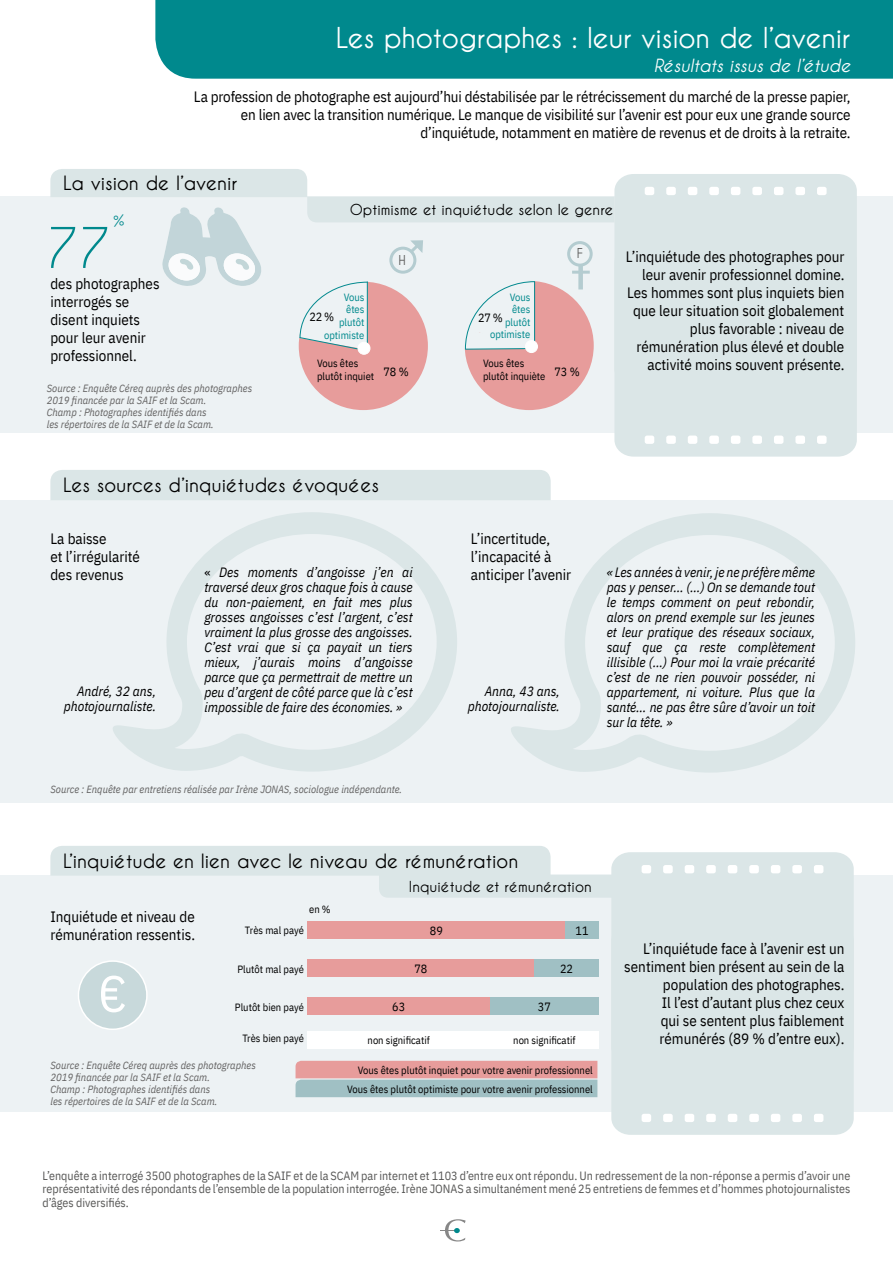
<style>
.page{position:relative;width:893px;height:1263px;background:#fff}
.page>*{position:absolute;margin:0;border:0;box-sizing:border-box;transform-origin:0 0}
.t1{font:52.5px "Caviar Dreams";color:#00898d}
.t2{font:51px "IBM Plex Sans Cond";color:#fff}
.t3{font:700 28.5px "Caviar Dreams";letter-spacing:-.01em;color:#fff}
.t4{font:700 19.5px "Caviar Dreams";color:#000}
.t5{font:19.2px "Caviar Dreams";color:#00898d}
.t6{font:italic 700 18px "Caviar Dreams";letter-spacing:-.01em;color:#fff}
.t7{font:15px/18px "IBM Plex Sans Cond";color:#000}
.t8{font:700 15px "Caviar Dreams";color:#000}
.t9{font:italic 13.5px/15px "IBM Plex Sans Cond";color:#000;text-align:justify}
.t10{font:700 13.5px "Caviar Dreams";color:#575756}
.t11{font:12px/13.5px "IBM Plex Sans Cond";color:#575756;text-align:justify}
.t12{font:12px "IBM Plex Sans Cond";color:#000}
.t13{font:italic 10.5px/12px "IBM Plex Sans Cond";color:#646363}
.t14{font:10.5px/12.6px "IBM Plex Sans Cond";color:#000}
.t15{font:10.5px/12.6px "IBM Plex Sans Cond";color:#00898d;text-align:right}
.s1{font-style:normal}
</style>
<div class="page">
<div style="left:155px;top:0;width:738px;height:79px;background:#00898d"></div>
<div style="left:0;top:197px;width:893px;height:236px;background:#edf2f4"></div>
<div style="left:0;top:500px;width:893px;height:302px;background:#edf2f4"></div>
<div style="left:50px;top:470px;width:501px;height:30px;background:#dbe6e7"></div>
<div style="left:0;top:875px;width:893px;height:237px;background:#edf2f4"></div>
<svg style="left:50px;top:846px;width:561px;height:52px"></svg>
<div style="left:307px;top:921px;width:258px;height:18px;background:#e79c9b"></div>
<div style="left:565px;top:921px;width:34px;height:18px;background:#a0c0c4"></div>
<div style="left:307px;top:960px;width:228px;height:17px;background:#e79c9b"></div>
<div style="left:535px;top:960px;width:64px;height:17px;background:#a0c0c4"></div>
<div style="left:490px;top:997px;width:109px;height:18px;background:#a0c0c4"></div>
<div style="left:307px;top:997px;width:183px;height:18px;background:#e79c9b"></div>
<svg style="left:296px;top:1061px;width:301px;height:36px"></svg>
<div style="left:490px;top:1031px;width:109px;height:18px;background:#fff"></div>
<div style="left:307px;top:1031px;width:183px;height:18px;background:#fff"></div>
<div style="left:78px;top:961px;width:69px;height:68px;background:#c8d9db;border-radius:50%"></div>
<div style="left:78px;top:960px;width:70px;height:70px;border:2px solid #fff;border-radius:50%"></div>
<svg style="left:440px;top:1219px;width:26px;height:22px"></svg>
<div style="left:614px;top:174px;width:243px;height:72px;background:#dbe6e7"></div>
<div style="left:614px;top:246px;width:243px;height:211px;background:#dbe6e7"></div>
<svg style="left:113px;top:512px;width:344px;height:260px"></svg>
<svg style="left:511px;top:513px;width:344px;height:260px"></svg>
<div style="left:611px;top:852px;width:243px;height:72px;background:#dbe6e7"></div>
<div style="left:611px;top:924px;width:243px;height:211px;background:#dbe6e7"></div>
<svg style="left:50px;top:169px;width:564px;height:241px"></svg>
<h3 class="t3" style="left:336px;top:21px;width:516px">Les photographes : leur vision de l’avenir</h3>
<p class="t6" style="left:654px;top:55px;width:198px">Résultats issus de l’étude</p>
<p class="t7" style="left:194px;top:87px;width:658px;text-align:right">La profession de photographe est aujourd’hui déstabilisée par le rétrécissement du marché de la presse papier, en lien avec la transition numérique. Le manque de visibilité sur l’avenir est pour eux une grande source d’inquiétude, notamment en matière de revenus et de droits à la retraite.</p>
<h3 class="t4" style="left:63px;top:172px;width:176px">La vision de l’avenir</h3>
<p class="t5" style="left:113px;top:209px;width:13px">%</p>
<h1 class="t1" style="left:47px;top:218px;width:66px">77</h1>
<p class="t7" style="left:50px;top:273px;width:111px">des photographes interrogés se disent inquiets pour leur avenir professionnel.</p>
<p class="t13" style="left:47px;top:381px;width:207px">Source : Enquête Céreq auprès des photographes 2019 financée par la SAIF et la Scam.<br>Champ : Photographes identifiés dans<br>les répertoires de la SAIF et de la Scam.</p>
<p class="t8" style="left:350px;top:201px;width:265px">Optimisme et inquiétude selon le genre</p>
<p class="t10" style="left:398px;top:252px;width:9px">H</p>
<p class="t10" style="left:577px;top:246px;width:8px">F</p>
<p class="t15" style="left:324px;top:290px;width:42px">Vous êtes plutôt optimiste</p>
<p class="t12" style="left:309px;top:308px;width:26px">22 %</p>
<p class="t15" style="left:490px;top:290px;width:42px">Vous êtes plutôt optimiste</p>
<p class="t12" style="left:478px;top:309px;width:26px">27 %</p>
<p class="t14" style="left:317px;top:356px;width:59px">Vous êtes plutôt inquiet</p>
<p class="t12" style="left:383px;top:362px;width:27px">78 %</p>
<p class="t14" style="left:483px;top:356px;width:64px">Vous êtes plutôt inquiète</p>
<p class="t12" style="left:554px;top:362px;width:27px">73 %</p>
<p class="t7" style="left:626px;top:246px;width:220px;text-align:right">L’inquiétude des photographes pour leur avenir professionnel domine.<br>Les hommes sont plus inquiets bien que leur situation soit globalement plus favorable : niveau de rémunération plus élevé et double activité moins souvent présente.</p>
<h3 class="t4" style="left:63px;top:474px;width:317px">Les sources d’inquiétudes évoquées</h3>
<p class="t7" style="left:50px;top:529px;width:91px">La baisse<br>et l’irrégularité des revenus</p>
<p class="t9" style="left:64px;top:683px;width:94px;text-align:right">André, 32 ans, photojournaliste.</p>
<p class="t9" style="left:204px;top:564px;width:210px"><span class="s1">«</span> Des moments d’angoisse j’en ai traversé deux gros chaque fois à cause du non-paiement, en fait mes plus grosses angoisses c’est l’argent, c’est vraiment la plus grosse des angoisses.<br>C’est vrai que si ça payait un tiers mieux, j’aurais moins d’angoisse parce que ça permettrait de mettre un peu d’argent de côté parce que là c’est impossible de faire des économies. »</p>
<p class="t13" style="left:50px;top:782px;width:353px">Source : Enquête par entretiens réalisée par Irène JONAS, sociologue indépendante.</p>
<p class="t7" style="left:471px;top:529px;width:102px">L’incertitude, l’incapacité à anticiper l’avenir</p>
<p class="t9" style="left:468px;top:683px;width:94px;text-align:right">Anna, 43 ans, photojournaliste.</p>
<p class="t9" style="left:607px;top:564px;width:210px">« Les années à venir, je ne préfère même pas y penser… (…) On se demande tout le temps comment on peut rebondir, alors on prend exemple sur les jeunes et leur pratique des réseaux sociaux, sauf que ça reste complètement illisible (…) Pour moi la vraie précarité c’est de ne rien pouvoir posséder, ni appartement, ni voiture. Plus que la santé… ne pas être sûre d’avoir un toit sur la tête. »</p>
<h3 class="t4" style="left:63px;top:850px;width:457px">L’inquiétude en lien avec le niveau de rémunération</h3>
<p class="t8" style="left:409px;top:878px;width:184px">Inquiétude et rémunération</p>
<p class="t7" style="left:50px;top:907px;width:146px">Inquiétude et niveau de rémunération ressentis.</p>
<h2 class="t2" style="left:98px;top:954px;width:30px">€</h2>
<p class="t14" style="left:309px;top:902px;width:23px">en %</p>
<p class="t14" style="left:245px;top:923px;width:60px">Très mal payé</p>
<p class="t14" style="left:238px;top:962px;width:68px">Plutôt mal payé</p>
<p class="t14" style="left:235px;top:1000px;width:70px">Plutôt bien payé</p>
<p class="t14" style="left:242px;top:1031px;width:63px">Très bien payé</p>
<p class="t13" style="left:50px;top:1058px;width:207px">Source : Enquête Céreq auprès des photographes 2019 financée par la SAIF et la Scam.<br>Champ : Photographes identifiés dans<br>les répertoires de la SAIF et de la Scam.</p>
<p class="t12" style="left:430px;top:921px;width:14px">89</p>
<p class="t12" style="left:575px;top:921px;width:14px">11</p>
<p class="t12" style="left:414px;top:959px;width:14px">78</p>
<p class="t12" style="left:560px;top:959px;width:14px">22</p>
<p class="t12" style="left:392px;top:997px;width:14px">63</p>
<p class="t12" style="left:538px;top:997px;width:14px">37</p>
<p class="t14" style="left:368px;top:1033px;width:64px">non significatif</p>
<p class="t14" style="left:513px;top:1033px;width:64px">non significatif</p>
<p class="t14" style="left:358px;top:1063px;width:236px">Vous êtes plutôt inquiet pour votre avenir professionnel</p>
<p class="t14" style="left:347px;top:1081px;width:247px">Vous êtes plutôt optimiste pour votre avenir professionnel</p>
<p class="t7" style="left:624px;top:939px;width:222px;text-align:right">L’inquiétude face à l’avenir est un sentiment bien présent au sein de la population des photographes.<br>Il l’est d’autant plus chez ceux<br>qui se sentent plus faiblement rémunérés (89 % d’entre eux).</p>
<p class="t11" style="left:43px;top:1168px;width:809px">L’enquête a interrogé 3500 photographes de la SAIF et de la SCAM par internet et 1103 d’entre eux ont répondu. Un redressement de la non-réponse a permis d’avoir une représentativité des répondants de l’ensemble de la population interrogée. Irène JONAS a simultanément mené 25 entretiens de femmes et d’hommes photojournalistes d’âges diversifiés.</p>
</div>
